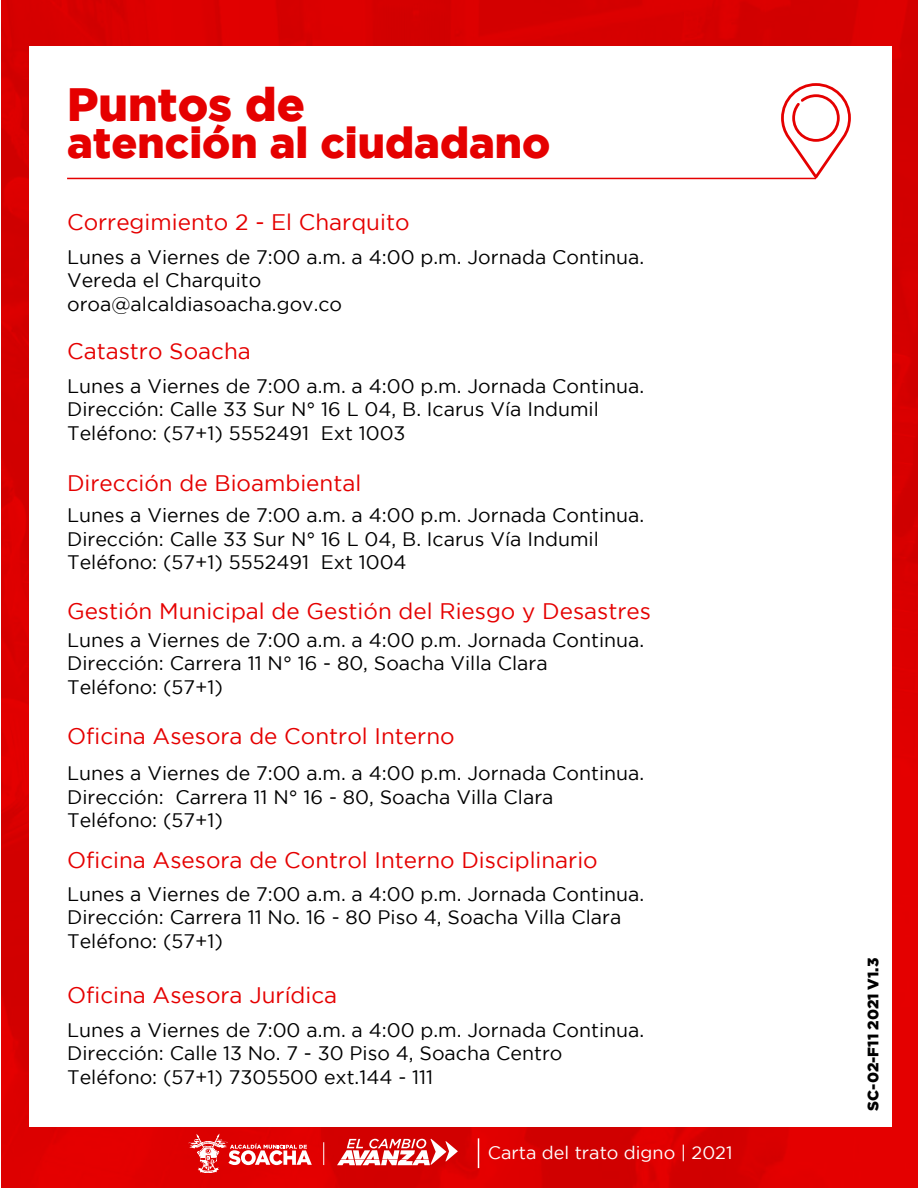
<style>
.page{position:relative;width:918px;height:1188px;background:#fff}
.page>*{position:absolute;margin:0;border:0;box-sizing:border-box;transform-origin:0 0}
.t1{font:900 46.65px "Gotham";color:#e50000}
.t2{font:900 43.05px "Gotham";color:#e50000}
.t3{font:22.5px "Gotham";color:#e50000}
.t4{font:19.5px/23.4px "Gotham";color:#000}
.t5{font:18px "Gotham";color:#fff}
.t6{font:900 15.15px "Gotham";color:#000}
</style>
<div class="page">
<div style="left:2px;top:0;width:916px;height:1188px;background:#da0000"></div>
<div style="left:29px;top:46px;width:863px;height:1080px;background:#fff"></div>
<svg style="left:337px;top:1139px;width:121px;height:26px"></svg>
<svg style="left:189px;top:1134px;width:123px;height:39px"></svg>
<hr style="left:478px;top:1138px;width:1px;height:30px;background:#fff">
<hr style="left:67px;top:178px;width:749px;height:1px;background:#e50000">
<svg style="left:781px;top:83px;width:70px;height:95px"></svg>
<h1 class="t1" style="left:67px;top:77px;width:239px">Puntos de</h1>
<h2 class="t2" style="left:67px;top:118px;width:485px">atención al ciudadano</h2>
<p class="t3" style="left:67px;top:210px;width:344px">Corregimiento 2 - El Charquito</p>
<p class="t4" style="left:67px;top:245px;width:579px">Lunes a Viernes de 7:00 a.m. a 4:00 p.m. Jornada Continua.<br>Vereda el Charquito<br>oroa@alcaldiasoacha.gov.co</p>
<p class="t3" style="left:67px;top:339px;width:185px">Catastro Soacha</p>
<p class="t4" style="left:67px;top:374px;width:579px">Lunes a Viernes de 7:00 a.m. a 4:00 p.m. Jornada Continua.<br>Dirección: Calle 33 Sur N° 16 L 04, B. Icarus Vía Indumil<br>Teléfono: (57+1) 5552491 Ext 1003</p>
<p class="t3" style="left:67px;top:471px;width:296px">Dirección de Bioambiental</p>
<p class="t4" style="left:67px;top:503px;width:579px">Lunes a Viernes de 7:00 a.m. a 4:00 p.m. Jornada Continua.<br>Dirección: Calle 33 Sur N° 16 L 04, B. Icarus Vía Indumil<br>Teléfono: (57+1) 5552491 Ext 1004</p>
<p class="t3" style="left:67px;top:598px;width:585px">Gestión Municipal de Gestión del Riesgo y Desastres</p>
<p class="t4" style="left:67px;top:628px;width:579px">Lunes a Viernes de 7:00 a.m. a 4:00 p.m. Jornada Continua.<br>Dirección: Carrera 11 N° 16 - 80, Soacha Villa Clara<br>Teléfono: (57+1)</p>
<p class="t3" style="left:67px;top:723px;width:389px">Oficina Asesora de Control Interno</p>
<p class="t4" style="left:67px;top:761px;width:579px">Lunes a Viernes de 7:00 a.m. a 4:00 p.m. Jornada Continua.<br>Dirección: Carrera 11 N° 16 - 80, Soacha Villa Clara<br>Teléfono: (57+1)</p>
<p class="t3" style="left:67px;top:848px;width:532px">Oficina Asesora de Control Interno Disciplinario</p>
<p class="t4" style="left:67px;top:882px;width:579px">Lunes a Viernes de 7:00 a.m. a 4:00 p.m. Jornada Continua.<br>Dirección: Carrera 11 No. 16 - 80 Piso 4, Soacha Villa Clara<br>Teléfono: (57+1)</p>
<p class="t3" style="left:67px;top:983px;width:272px">Oficina Asesora Jurídica</p>
<p class="t4" style="left:67px;top:1018px;width:579px">Lunes a Viernes de 7:00 a.m. a 4:00 p.m. Jornada Continua.<br>Dirección: Calle 13 No. 7 - 30 Piso 4, Soacha Centro<br>Teléfono: (57+1) 7305500 ext.144 - 111</p>
<p class="t5" style="left:488px;top:1143px;width:246px">Carta del trato digno | 2021</p>
<p class="t6" style="left:863px;top:1111px;width:154px;rotate:-90deg">SC-02-F11 2021 V1.3</p>
</div>
